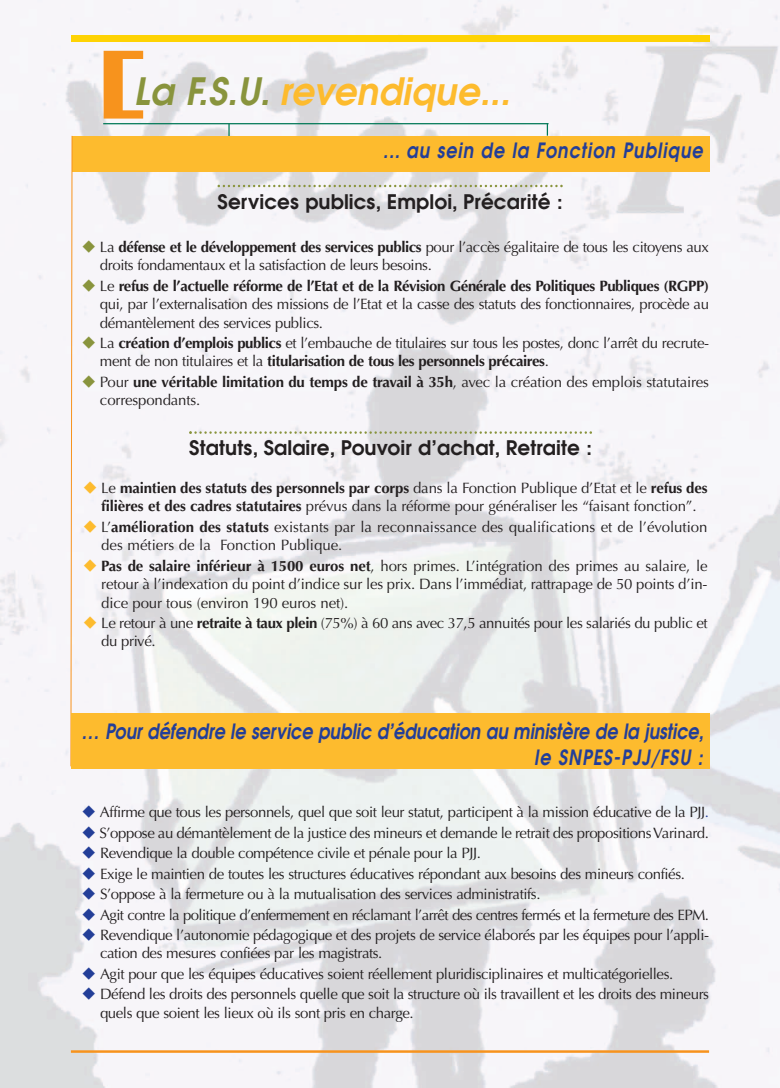
<style>
.page{position:relative;width:780px;height:1088px;background:#fff}
.page>*{position:absolute;margin:0;border:0;box-sizing:border-box;transform-origin:0 0}
.t1{font:italic 600 37.5px "Avant Garde";letter-spacing:.005em;color:#fdbb2e;scale:.96 1}
.t2{font:italic 600 21px/26.2px "Avant Garde";color:#233e98;text-align:right;scale:.83 1}
.t3{font:italic 600 21px "Avant Garde";letter-spacing:.055em;color:#233e98;scale:.83 1}
.t4{font:600 20px "Avant Garde";letter-spacing:.005em;color:#231f20}
.t5{font:15px/20.4px "Optima";letter-spacing:-.03em;color:#231f20}
.t6{font:15px/18.4px "Optima";letter-spacing:-.01em;color:#231f20}
.t7{font:15px/18.4px "Optima";color:#231f20}
.s1{font-family:"Tahoma";font-weight:700;font-style:normal;font-size:71.25px;color:#f7931d}
.s2{color:#89943d}
.s3{font-weight:700}
.s4{color:#233e98}
</style>
<div class="page">
<img style="left:1px;top:0;width:779px;height:1088px">
<hr style="left:103px;top:123px;width:445px;height:1px;background:#007856">
<svg style="left:228px;top:124px;width:2px;height:12px"></svg>
<div style="left:72px;top:136px;width:637px;height:35px;background:#fdbb2e"></div>
<svg style="left:546px;top:123px;width:2px;height:13px"></svg>
<svg style="left:217px;top:185px;width:345px;height:2px"></svg>
<div style="left:71px;top:35px;width:638px;height:7px;background:#fed304"></div>
<hr style="left:71px;top:1050px;width:638px;height:3px;background:#f7931d">
<svg style="left:70px;top:135px;width:3px;height:632px"></svg>
<div style="left:71px;top:713px;width:638px;height:55px;background:#fdbb2e"></div>
<svg style="left:189px;top:431px;width:403px;height:3px"></svg>
<svg style="left:83px;top:240px;width:12px;height:13px"></svg>
<svg style="left:83px;top:279px;width:12px;height:12px"></svg>
<svg style="left:83px;top:336px;width:12px;height:13px"></svg>
<svg style="left:83px;top:375px;width:12px;height:12px"></svg>
<svg style="left:84px;top:481px;width:12px;height:13px"></svg>
<svg style="left:84px;top:520px;width:12px;height:13px"></svg>
<svg style="left:84px;top:559px;width:12px;height:12px"></svg>
<svg style="left:84px;top:616px;width:12px;height:13px"></svg>
<svg style="left:83px;top:806px;width:12px;height:12px"></svg>
<svg style="left:83px;top:826px;width:12px;height:12px"></svg>
<svg style="left:83px;top:847px;width:12px;height:12px"></svg>
<svg style="left:83px;top:867px;width:12px;height:12px"></svg>
<svg style="left:83px;top:887px;width:12px;height:13px"></svg>
<svg style="left:83px;top:908px;width:12px;height:12px"></svg>
<svg style="left:83px;top:928px;width:12px;height:13px"></svg>
<svg style="left:83px;top:967px;width:12px;height:12px"></svg>
<svg style="left:83px;top:988px;width:12px;height:12px"></svg>
<h1 class="t1" style="left:93px;top:70px;width:436px"><span class="s1">[</span><span class="s2">La F.S.U.</span> revendique...</h1>
<h2 class="t3" style="left:383px;top:138px;width:386px">... au sein de la Fonction Publique</h2>
<h3 class="t4" style="left:217px;top:190px;width:346px">Services publics, Emploi, Précarité :</h3>
<p class="t5" style="left:100px;top:239px;width:610px;line-height:18.4px">La <span class="s3">défense et le développement des services publics</span> pour l’accès égalitaire de tous les citoyens aux droits fondamentaux et la satisfaction de leurs besoins.</p>
<p class="t5" style="left:100px;top:278px;width:610px;line-height:18.4px;text-align:justify">Le <span class="s3">refus de l’actuelle réforme de l’Etat et de la Révision Générale des Politiques Publiques (RGPP) </span>qui, par l’externalisation des missions de l’Etat et la casse des statuts des fonctionnaires, procède au démantèlement des services publics.</p>
<p class="t5" style="left:100px;top:335px;width:610px;line-height:18.4px">La <span class="s3">création d’emplois publics</span> et l’embauche de titulaires sur tous les postes, donc l’arrêt du recrute&shy;ment de non titulaires et la <span class="s3">titularisation de tous les personnels précaires</span>.</p>
<p class="t6" style="left:100px;top:374px;width:610px">Pour <span class="s3">une véritable limitation du temps de travail à 35h</span>, avec la création des emplois statutaires correspondants.</p>
<h3 class="t4" style="left:189px;top:437px;width:404px">Statuts, Salaire, Pouvoir d’achat, Retraite :</h3>
<p class="t6" style="left:101px;top:480px;width:608px">Le <span class="s3">maintien des statuts des personnels par corps</span> dans la Fonction Publique d’Etat et le <span class="s3">refus des filières et des cadres statutaires</span> prévus dans la réforme pour généraliser les “faisant fonction”.</p>
<p class="t7" style="left:101px;top:519px;width:608px">L’<span class="s3">amélioration des statuts</span> existants par la reconnaissance des qualifications et de l’évolution des métiers de la Fonction Publique.</p>
<p class="t5" style="left:101px;top:558px;width:608px;line-height:18.4px;text-align:justify"><span class="s3">Pas de salaire inférieur à 1500 euros net</span>, hors primes. L’intégration des primes au salaire, le retour à l’indexation du point d’indice sur les prix. Dans l’immédiat, rattrapage de 50 points d’in&shy;dice pour tous (environ 190 euros net).</p>
<p class="t5" style="left:101px;top:615px;width:608px;line-height:18.4px">Le retour à une <span class="s3">retraite à taux plein</span> (75%) à 60 ans avec 37,5 annuités pour les salariés du public et du privé.</p>
<h2 class="t2" style="left:82px;top:719px;width:750px">... Pour défendre le service public d’éducation au ministère de la justice, le SNPES-PJJ/FSU :</h2>
<p class="t5" style="left:99px;top:803px;width:611px">Affirme que tous les personnels, quel que soit leur statut, participent à la mission éducative de la PJJ<span class="s4">.<br></span>S’oppose au démantèlement de la justice des mineurs et demande le retrait des propositionsVarinard.<br>Revendique la double compétence civile et pénale pour la PJJ.<br>Exige le maintien de toutes les structures éducatives répondant aux besoins des mineurs confiés.<br>S’oppose à la fermeture ou à la mutualisation des services administratifs.<br>Agit contre la politique d’enfermement en réclamant l’arrêt des centres fermés et la fermeture des EPM.<br>Revendique l’autonomie pédagogique et des projets de service élaborés par les équipes pour l’appli-</p>
<p class="t5" style="left:100px;top:944px;width:610px">cation des mesures confiées par les magistrats.<br>Agit pour que les équipes éducatives soient réellement pluridisciplinaires et multicatégorielles.<br>Défend les droits des personnels quelle que soit la structure où ils travaillent et les droits des mineurs</p>
<p class="t5" style="left:100px;top:1004px;width:315px">quels que soient les lieux où ils sont pris en charge.</p>
</div>
